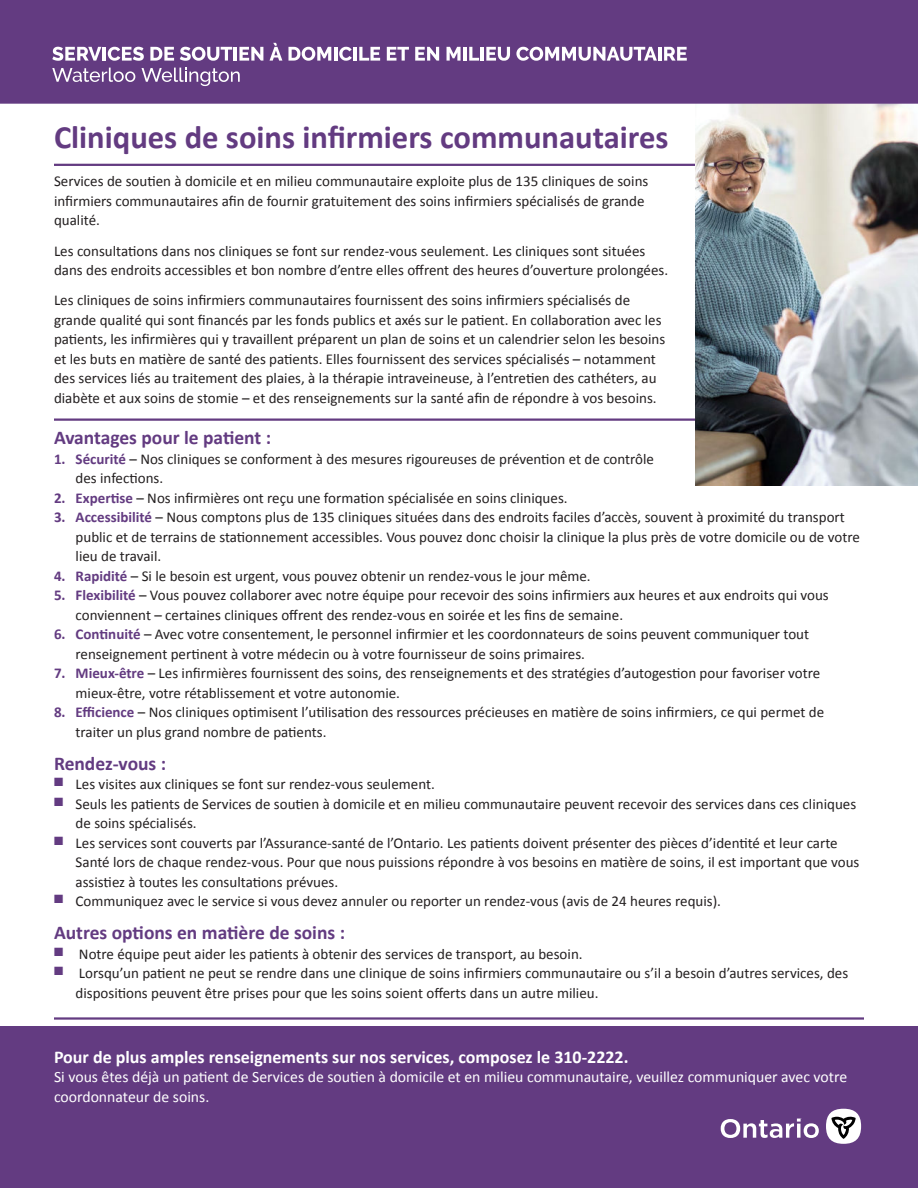
<style>
.page{position:relative;width:918px;height:1188px;background:#fff}
.page>*{position:absolute;margin:0;border:0;box-sizing:border-box;transform-origin:0 0}
.t1{font:700 32.7px "Calibri";color:#633b81}
.t2{font:700 19.5px "Calibri";color:#633b81}
.t3{font:700 18px "Calibri";color:#fff}
.t4{font:15.75px/19.5px "Calibri";color:#fff}
.t5{font:15px/19.5px "Calibri";color:#231f20}
.s1{font-weight:700;color:#633b81}
</style>
<div class="page">
<div style="left:0;top:1026px;width:918px;height:162px;background:#633b81"></div>
<hr style="left:54px;top:1017px;width:810px;height:3px;background:#633b81">
<hr style="left:54px;top:164px;width:810px;height:2px;background:#633b81">
<hr style="left:54px;top:418px;width:864px;height:3px;background:#633b81">
<img style="left:696px;top:104px;width:222px;height:381px">
<div style="left:0;top:0;width:918px;height:104px;background:#633b81"></div>
<svg style="left:52px;top:47px;width:49px;height:14px"></svg>
<hr style="left:103px;top:47px;width:3px;height:14px;background:#fff">
<svg style="left:108px;top:47px;width:36px;height:14px"></svg>
<svg style="left:150px;top:47px;width:24px;height:14px"></svg>
<svg style="left:180px;top:47px;width:52px;height:14px"></svg>
<hr style="left:234px;top:47px;width:3px;height:14px;background:#fff">
<svg style="left:239px;top:47px;width:24px;height:14px"></svg>
<svg style="left:269px;top:43px;width:13px;height:18px"></svg>
<svg style="left:288px;top:47px;width:43px;height:14px"></svg>
<hr style="left:334px;top:47px;width:3px;height:14px;background:#fff">
<svg style="left:339px;top:47px;width:13px;height:14px"></svg>
<hr style="left:353px;top:47px;width:4px;height:14px;background:#fff">
<svg style="left:359px;top:47px;width:21px;height:14px"></svg>
<svg style="left:387px;top:47px;width:22px;height:14px"></svg>
<svg style="left:415px;top:47px;width:24px;height:14px"></svg>
<svg style="left:447px;top:47px;width:14px;height:14px"></svg>
<hr style="left:463px;top:47px;width:3px;height:14px;background:#fff">
<svg style="left:469px;top:47px;width:10px;height:14px"></svg>
<hr style="left:480px;top:47px;width:4px;height:14px;background:#fff">
<svg style="left:486px;top:47px;width:24px;height:14px"></svg>
<svg style="left:516px;top:47px;width:141px;height:14px"></svg>
<hr style="left:658px;top:47px;width:3px;height:14px;background:#fff">
<svg style="left:664px;top:47px;width:23px;height:14px"></svg>
<svg style="left:52px;top:68px;width:83px;height:14px"></svg>
<svg style="left:142px;top:68px;width:98px;height:18px;background:#8a6ca0"></svg>
<div style="left:826px;top:1109px;width:35px;height:35px;background:#fff;border-radius:50%"></div>
<svg style="left:831px;top:1116px;width:25px;height:23px"></svg>
<svg style="left:721px;top:1119px;width:98px;height:19px"></svg>
<h1 class="t1" style="left:54px;top:114px;width:616px">Cliniques de soins infirmiers communautaires</h1>
<p class="t5" style="left:54px;top:171px;width:596px">Services de soutien à domicile et en milieu communautaire exploite plus de 135 cliniques de soins infirmiers communautaires afin de fournir gratuitement des soins infirmiers spécialisés de grande qualité.</p>
<p class="t5" style="left:54px;top:240px;width:616px">Les consultations dans nos cliniques se font sur rendez-vous seulement. Les cliniques sont situées dans des endroits accessibles et bon nombre d’entre elles offrent des heures d’ouverture prolongées.</p>
<p class="t5" style="left:54px;top:290px;width:613px">Les cliniques de soins infirmiers communautaires fournissent des soins infirmiers spécialisés de grande qualité qui sont financés par les fonds publics et axés sur le patient. En collaboration avec les patients, les infirmières qui y travaillent préparent un plan de soins et un calendrier selon les besoins et les buts en matière de santé des patients. Elles fournissent des services spécialisés – notamment des services liés au traitement des plaies, à la thérapie intraveineuse, à l’entretien des cathéters, au diabète et aux soins de stomie – et des renseignements sur la santé afin de répondre à vos besoins.</p>
<h2 class="t2" style="left:54px;top:424px;width:219px">Avantages pour le patient :</h2>
<p class="t5" style="left:76px;top:449px;width:580px;text-indent:-22px"><span class="s1">1. Sécurité</span> – Nos cliniques se conforment à des mesures rigoureuses de prévention et de contrôle des infections.</p>
<p class="t5" style="left:54px;top:488px;width:515px"><span class="s1">2. Expertise</span> – Nos infirmières ont reçu une formation spécialisée en soins cliniques.</p>
<p class="t5" style="left:76px;top:507px;width:786px;text-indent:-22px"><span class="s1">3. Accessibilité</span> – Nous comptons plus de 135 cliniques situées dans des endroits faciles d’accès, souvent à proximité du transport public et de terrains de stationnement accessibles. Vous pouvez donc choisir la clinique la plus près de votre domicile ou de votre lieu de travail.</p>
<p class="t5" style="left:54px;top:566px;width:538px"><span class="s1">4. Rapidité</span> – Si le besoin est urgent, vous pouvez obtenir un rendez-vous le jour même.</p>
<p class="t5" style="left:76px;top:585px;width:755px;text-indent:-22px"><span class="s1">5. Flexibilité</span> – Vous pouvez collaborer avec notre équipe pour recevoir des soins infirmiers aux heures et aux endroits qui vous conviennent – certaines cliniques offrent des rendez-vous en soirée et les fins de semaine.</p>
<p class="t5" style="left:76px;top:624px;width:735px;text-indent:-22px"><span class="s1">6. Continuité</span> – Avec votre consentement, le personnel infirmier et les coordonnateurs de soins peuvent communiquer tout renseignement pertinent à votre médecin ou à votre fournisseur de soins primaires.</p>
<p class="t5" style="left:76px;top:663px;width:746px;text-indent:-22px"><span class="s1">7. Mieux-être</span> – Les infirmières fournissent des soins, des renseignements et des stratégies d’autogestion pour favoriser votre mieux-être, votre rétablissement et votre autonomie.</p>
<p class="t5" style="left:76px;top:702px;width:750px;text-indent:-22px"><span class="s1">8. Efficience</span> – Nos cliniques optimisent l’utilisation des ressources précieuses en matière de soins infirmiers, ce qui permet de traiter un plus grand nombre de patients.</p>
<h2 class="t2" style="left:54px;top:750px;width:114px">Rendez-vous :</h2>
<p class="t5" style="left:54px;top:774px;width:382px"><sup>■</sup> Les visites aux cliniques se font sur rendez-vous seulement.</p>
<p class="t5" style="left:76px;top:794px;width:782px;text-indent:-22px"><sup>■</sup> Seuls les patients de Services de soutien à domicile et en milieu communautaire peuvent recevoir des services dans ces cliniques de soins spécialisés.</p>
<p class="t5" style="left:76px;top:833px;width:785px;text-indent:-22px"><sup>■</sup> Les services sont couverts par l’Assurance-santé de l’Ontario. Les patients doivent présenter des pièces d’identité et leur carte<br>Santé lors de chaque rendez-vous. Pour que nous puissions répondre à vos besoins en matière de soins, il est important que vous assistiez à toutes les consultations prévues.</p>
<p class="t5" style="left:54px;top:891px;width:669px"><sup>■</sup> Communiquez avec le service si vous devez annuler ou reporter un rendez-vous (avis de 24 heures requis).</p>
<h2 class="t2" style="left:54px;top:919px;width:293px">Autres options en matière de soins :</h2>
<p class="t5" style="left:54px;top:944px;width:530px"><sup>■</sup> Notre équipe peut aider les patients à obtenir des services de transport, au besoin.</p>
<p class="t5" style="left:76px;top:963px;width:774px;text-indent:-22px"><sup>■</sup> Lorsqu’un patient ne peut se rendre dans une clinique de soins infirmiers communautaire ou s’il a besoin d’autres services, des dispositions peuvent être prises pour que les soins soient offerts dans un autre milieu.</p>
<p class="t3" style="left:54px;top:1044px;width:576px">Pour de plus amples renseignements sur nos services, composez le 310-2222.</p>
<p class="t4" style="left:54px;top:1067px;width:795px">Si vous êtes déjà un patient de Services de soutien à domicile et en milieu communautaire, veuillez communiquer avec votre coordonnateur de soins.</p>
</div>
